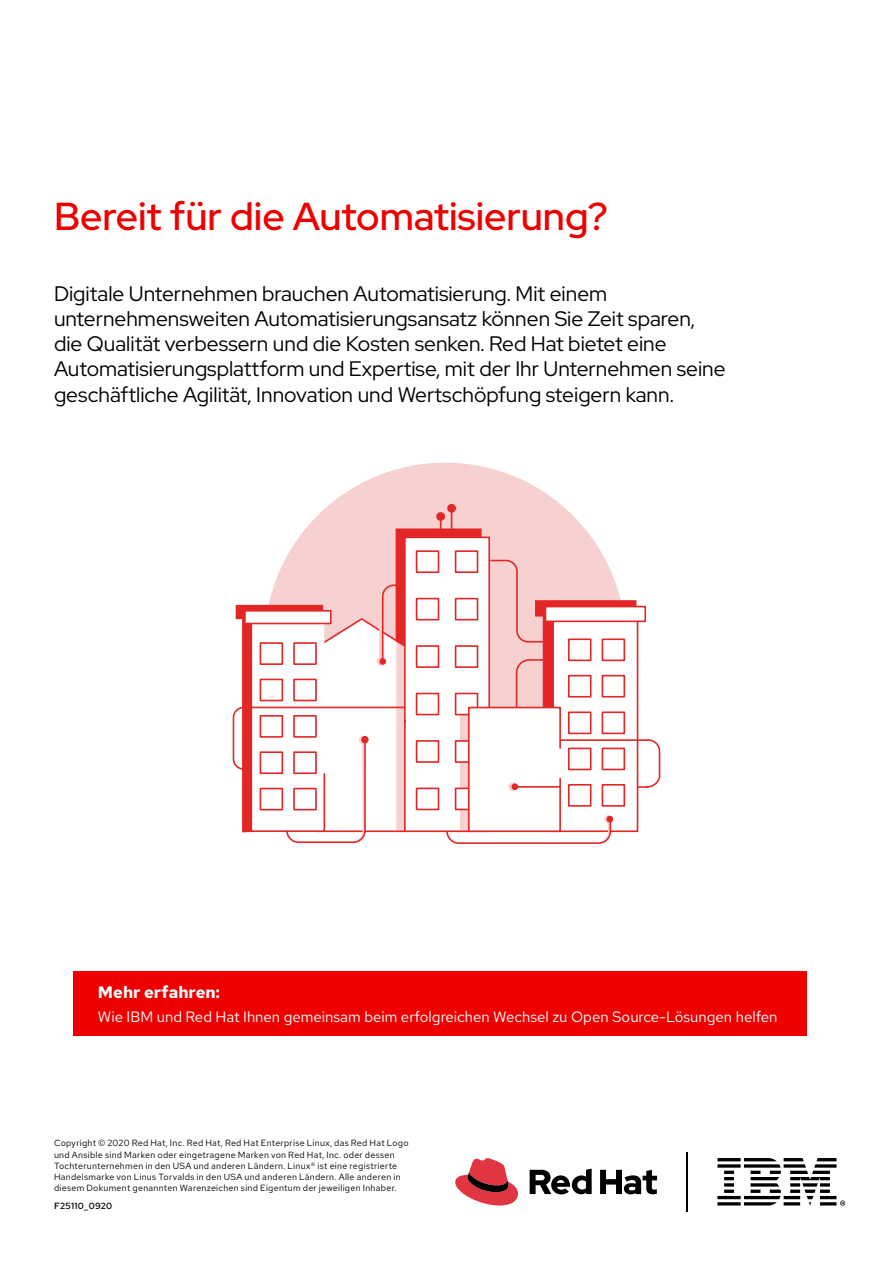
<style>
.page{position:relative;width:893px;height:1263px;background:#fff}
.page>*{position:absolute;margin:0;border:0;box-sizing:border-box;transform-origin:0 0}
.t1{font:500 39px "Red Hat Display";color:#e00}
.t2{font:21px/25.2px "Red Hat Display";color:#000}
.t3{font:700 16.5px "Red Hat Text";color:#fff}
.t4{font:15px "Red Hat Text";color:#fff}
.t5{font:9px/11.2px "Red Hat Text";letter-spacing:.03em;color:#000}
.t6{font:500 9px "Red Hat Text";letter-spacing:.03em;color:#000}
</style>
<div class="page">
<div style="left:264px;top:463px;width:362px;height:361px;background:#f7d0d0;border-radius:50%"></div>
<div style="left:448px;top:505px;width:7px;height:7px;background:#e22726;border-radius:50%"></div>
<div style="left:447px;top:504px;width:9px;height:9px;border:2px solid #e22726;border-radius:50%"></div>
<svg style="left:232px;top:511px;width:429px;height:333px"></svg>
<hr style="left:516px;top:786px;width:44px;height:2px;background:#e22726">
<div style="left:509px;top:783px;width:7px;height:7px;background:#f7d0d0;border-radius:50%"></div>
<div style="left:508px;top:783px;width:9px;height:8px;border:1px solid #f7d0d0;border-radius:50%"></div>
<div style="left:511px;top:783px;width:7px;height:7px;background:#e22726;border-radius:50%"></div>
<svg style="left:717px;top:1158px;width:128px;height:48px"></svg>
<hr style="left:687px;top:1152px;width:1px;height:59px;background:#030000">
<svg style="left:455px;top:1158px;width:63px;height:47px"></svg>
<svg style="left:530px;top:1168px;width:127px;height:26px"></svg>
<div style="left:73px;top:971px;width:734px;height:64px;background:#e00"></div>
<h1 class="t1" style="left:54px;top:190px;width:555px">Bereit für die Automatisierung?</h1>
<p class="t2" style="left:54px;top:280px;width:673px">Digitale Unternehmen brauchen Automatisierung. Mit einem unternehmensweiten Automatisierungsansatz können Sie Zeit sparen, die Qualität verbessern und die Kosten senken. Red Hat bietet eine Automatisierungsplattform und Expertise, mit der Ihr Unternehmen seine geschäftliche Agilität, Innovation und Wertschöpfung steigern kann.</p>
<h3 class="t3" style="left:98px;top:981px;width:124px">Mehr erfahren:</h3>
<h3 class="t4" style="left:98px;top:1007px;width:681px">Wie IBM und Red Hat Ihnen gemeinsam beim erfolgreichen Wechsel zu Open Source-Lösungen helfen</h3>
<p class="t5" style="left:54px;top:1137px;width:356px">Copyright © 2020 Red Hat, Inc. Red Hat, Red Hat Enterprise Linux, das Red Hat Logo und Ansible sind Marken oder eingetragene Marken von Red Hat, Inc. oder dessen Tochterunternehmen in den USA und anderen Ländern. Linux® ist eine registrierte Handelsmarke von Linus Torvalds in den USA und anderen Ländern. Alle anderen in diesem Dokument genannten Warenzeichen sind Eigentum der jeweiligen Inhaber.</p>
<p class="t6" style="left:54px;top:1200px;width:60px">F25110_0920</p>
</div>
